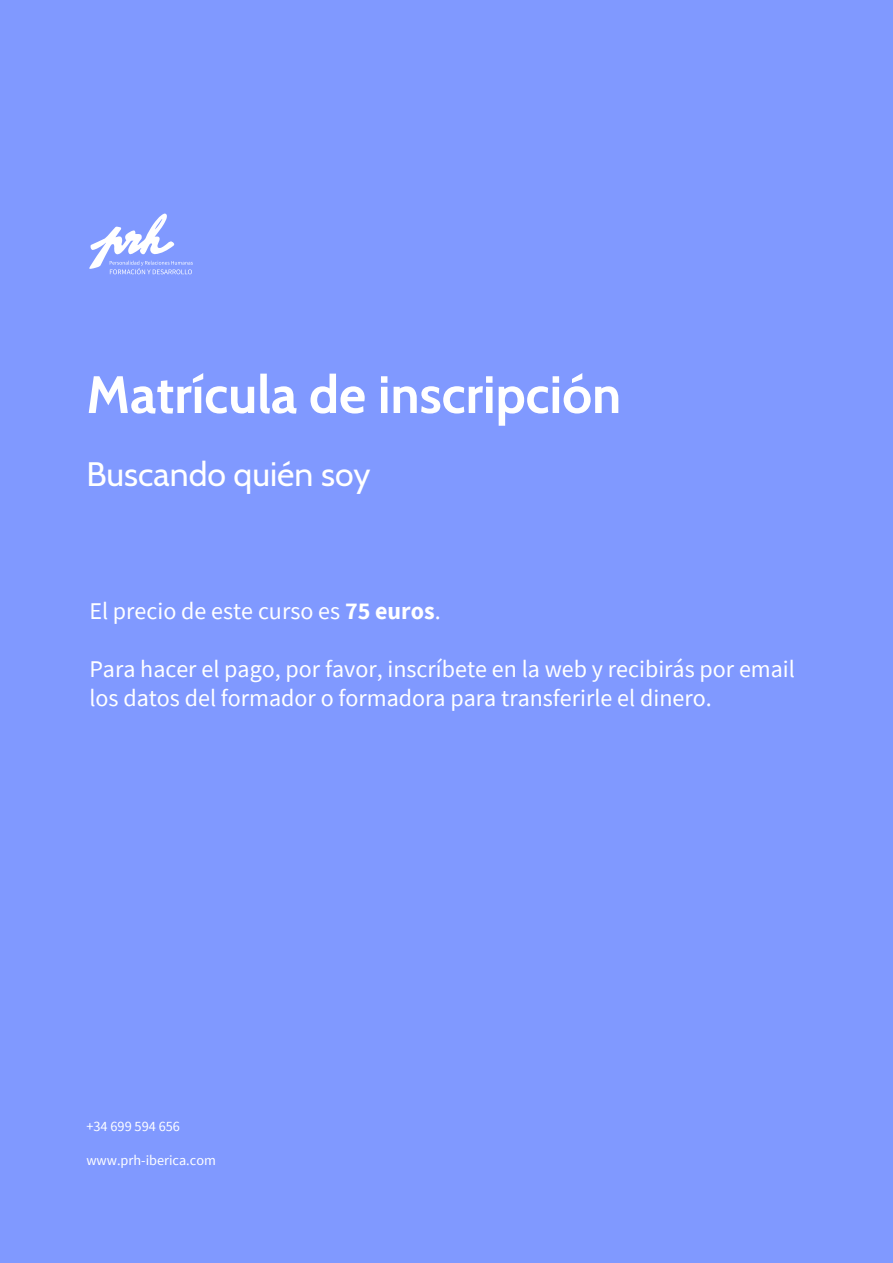
<style>
.page{position:relative;width:893px;height:1263px;background:#8099ff}
.page>*{position:absolute;margin:0;border:0;box-sizing:border-box;transform-origin:0 0}
.t1{font:700 52.5px "Cabin";color:#fff}
.t2{font:33.75px "Cabin";color:#fff}
.t3{font:24px/29.2px "Source Sans Pro";color:#fff}
.t4{font:14.25px "Source Sans Pro";color:#fff}
.s1{font-weight:700}
</style>
<div class="page">
<svg style="left:89px;top:214px;width:104px;height:60px"></svg>
<p class="t1" style="left:86px;top:362px;width:536px">Matrícula de inscripción</p>
<p class="t2" style="left:86px;top:454px;width:286px">Buscando quién soy</p>
<p class="t3" style="left:89px;top:595px;width:353px">El precio de este curso es <span class="s1">75 euros</span>.</p>
<p class="t3" style="left:89px;top:654px;width:707px">Para hacer el pago, por favor, inscríbete en la web y recibirás por email los datos del formador o formadora para transferirle el dinero.</p>
<p class="t4" style="left:86px;top:1117px;width:95px">+34 699 594 656</p>
<p class="t4" style="left:86px;top:1151px;width:131px">www.prh-iberica.com</p>
</div>
